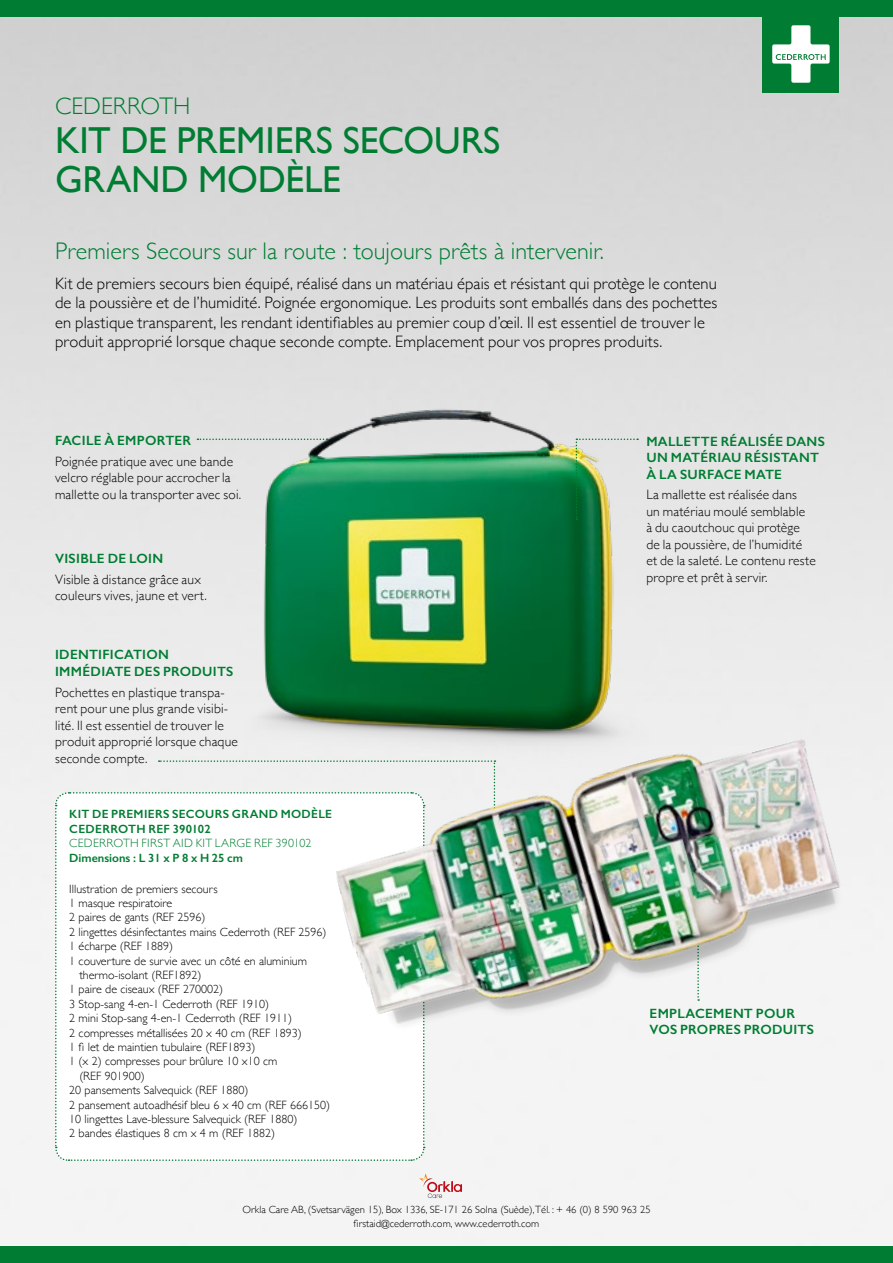
<style>
.page{position:relative;width:893px;height:1263px;background:#fff}
.page>*{position:absolute;margin:0;border:0;box-sizing:border-box;transform-origin:0 0}
.t1{font:37.5px/39px "Gill Sans";letter-spacing:-.005em;color:#007d32}
.t2{font:300 24px "Gill Sans";color:#007d32}
.t3{font:300 16.5px/19.5px "Gill Sans";letter-spacing:.005em;color:#000}
.t4{font:300 13.5px/16.5px "Gill Sans";letter-spacing:.015em;color:#000}
.t5{font:600 13.5px/16.5px "Gill Sans";letter-spacing:.02em;color:#007d32}
.t6{font:300 12px "Gill Sans";color:#000}
.t7{font:600 12px/14.4px "Gill Sans";letter-spacing:.02em;color:#007d32}
.t8{font:300 12px "Gill Sans";letter-spacing:.025em;color:#007d32}
.t9{font:600 12px "Gill Sans";color:#007d32}
.t10{font:300 10.5px/14.4px "Gill Sans";color:#000;text-align:center}
</style>
<div class="page">
<img style="left:0;top:17px;width:893px;height:1229px">
<div style="left:0;top:0;width:893px;height:17px;background:#007d32"></div>
<div style="left:763px;top:16px;width:76px;height:76px;background:#007d32"></div>
<svg style="left:772px;top:25px;width:58px;height:58px"></svg>
<div style="left:0;top:1246px;width:893px;height:17px;background:#007d32"></div>
<svg style="left:419px;top:1173px;width:43px;height:25px"></svg>
<img style="left:231px;top:382px;width:418px;height:378px">
<img style="left:576px;top:438px;width:62px;height:82px">
<svg style="left:197px;top:438px;width:131px;height:2px"></svg>
<svg style="left:54px;top:760px;width:441px;height:402px"></svg>
<img style="left:271px;top:662px;width:622px;height:430px">
<h2 class="t2" style="left:55px;top:88px;width:137px">CEDERROTH</h2>
<h1 class="t1" style="left:55px;top:121px;width:447px">KIT DE PREMIERS SECOURS<br>GRAND MODÈLE</h1>
<h2 class="t2" style="left:55px;top:233px;width:550px">Premiers Secours sur la route : toujours prêts à intervenir.</h2>
<p class="t3" style="left:55px;top:273px;width:664px">Kit de premiers secours bien équipé, réalisé dans un matériau épais et résistant qui protège le contenu de la poussière et de l’humidité. Poignée ergonomique. Les produits sont emballés dans des pochettes en plastique transparent, les rendant identifiables au premier coup d’œil. Il est essentiel de trouver le produit approprié lorsque chaque seconde compte. Emplacement pour vos propres produits.</p>
<p class="t5" style="left:55px;top:432px;width:138px">FACILE À EMPORTER</p>
<p class="t4" style="left:55px;top:453px;width:188px">Poignée pratique avec une bande velcro réglable pour accrocher la mallette ou la transporter avec soi.</p>
<p class="t5" style="left:55px;top:550px;width:110px">VISIBLE DE LOIN</p>
<p class="t4" style="left:55px;top:570px;width:153px">Visible à distance grâce aux couleurs vives, jaune et vert.</p>
<p class="t5" style="left:55px;top:646px;width:180px">IDENTIFICATION<br>IMMÉDIATE DES PRODUITS</p>
<p class="t4" style="left:55px;top:683px;width:184px">Pochettes en plastique transpa&shy;rent pour une plus grande visibi&shy;lité. Il est essentiel de trouver le produit approprié lorsque chaque seconde compte.</p>
<p class="t7" style="left:69px;top:807px;width:264px">KIT DE PREMIERS SECOURS GRAND MODÈLE<br>CEDERROTH REF 390102</p>
<p class="t8" style="left:69px;top:834px;width:244px">CEDERROTH FIRST AID KIT LARGE REF 390102</p>
<p class="t9" style="left:69px;top:850px;width:175px">Dimensions : L 31 x P 8 x H 25 cm</p>
<p class="t6" style="left:69px;top:879px;width:150px">Illustration de premiers secours</p>
<p class="t6" style="left:69px;top:893px;width:104px">1 masque respiratoire</p>
<p class="t6" style="left:69px;top:908px;width:138px">2 paires de gants (REF 2596)</p>
<p class="t6" style="left:69px;top:922px;width:259px">2 lingettes désinfectantes mains Cederroth (REF 2596)</p>
<p class="t6" style="left:69px;top:937px;width:105px">1 écharpe (REF 1889)</p>
<p class="t6" style="left:69px;top:951px;width:239px">1 couverture de survie avec un côté en aluminium</p>
<p class="t6" style="left:79px;top:965px;width:124px">thermo-isolant (REF1892)</p>
<p class="t6" style="left:69px;top:980px;width:155px">1 paire de ciseaux (REF 270002)</p>
<p class="t6" style="left:69px;top:994px;width:201px">3 Stop-sang 4-en-1 Cederroth (REF 1910)</p>
<p class="t6" style="left:69px;top:1009px;width:224px">2 mini Stop-sang 4-en-1 Cederroth (REF 1911)</p>
<p class="t6" style="left:69px;top:1023px;width:234px">2 compresses métallisées 20 x 40 cm (REF 1893)</p>
<p class="t6" style="left:69px;top:1037px;width:188px">1 fi let de maintien tubulaire (REF1893)</p>
<p class="t6" style="left:69px;top:1052px;width:209px">1 (x 2) compresses pour brûlure 10 x10 cm</p>
<p class="t6" style="left:79px;top:1066px;width:67px">(REF 901900)</p>
<p class="t6" style="left:69px;top:1081px;width:181px">20 pansements Salvequick (REF 1880)</p>
<p class="t6" style="left:69px;top:1095px;width:262px">2 pansement autoadhésif bleu 6 x 40 cm (REF 666150)</p>
<p class="t6" style="left:69px;top:1109px;width:230px">10 lingettes Lave-blessure Salvequick (REF 1880)</p>
<p class="t6" style="left:69px;top:1124px;width:207px">2 bandes élastiques 8 cm x 4 m (REF 1882)</p>
<p class="t5" style="left:646px;top:433px;width:180px">MALLETTE RÉALISÉE DANS<br>UN MATÉRIAU RÉSISTANT<br>À LA SURFACE MATE</p>
<p class="t4" style="left:646px;top:486px;width:171px">La mallette est réalisée dans<br>un matériau moulé semblable<br>à du caoutchouc qui protège de la poussière, de l’humidité et de la saleté. Le contenu reste propre et prêt à servir.</p>
<p class="t5" style="left:650px;top:1005px;width:166px">EMPLACEMENT POUR<br>VOS PROPRES PRODUITS</p>
<p class="t10" style="left:242px;top:1202px;width:410px">Orkla Care AB, (Svetsarvägen 15), Box 1336, SE-171 26 Solna (Suède),Tél. : + 46 (0) 8 590 963 25 firstaid@cederroth.com, www.cederroth.com</p>
</div>
